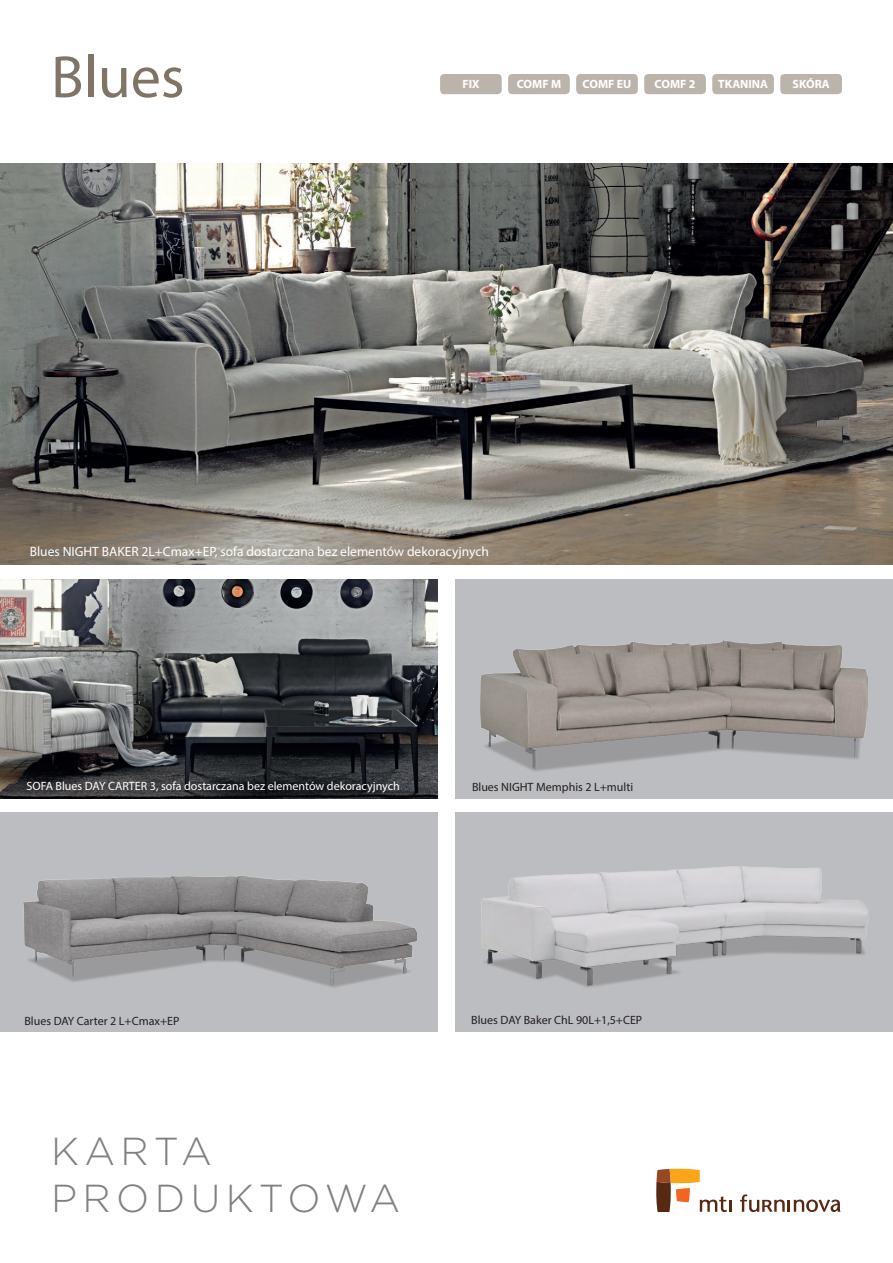
<style>
.page{position:relative;width:893px;height:1263px;background:#fff}
.page>*{position:absolute;margin:0;border:0;box-sizing:border-box;transform-origin:0 0}
.t1{font:60px "Myriad Pro";color:#807466}
.t2{font:300 39px/46.8px "Gotham";letter-spacing:.14em;color:#7e8083}
.t3{font:13.5px "Myriad Pro";color:#fff}
.t4{font:12px "Myriad Pro";color:#231f20}
.t5{font:12px "Myriad Pro";color:#fff}
.t6{font:700 12px "Myriad Pro";color:#fff}
</style>
<div class="page">
<img style="left:0;top:163px;width:893px;height:401px">
<svg style="left:656px;top:1169px;width:76px;height:43px"></svg>
<svg style="left:740px;top:1194px;width:100px;height:18px"></svg>
<div style="left:440px;top:74px;width:62px;height:20px;background:#bcb4aa;border-radius:4px"></div>
<div style="left:712px;top:74px;width:62px;height:20px;background:#bcb4aa;border-radius:4px"></div>
<div style="left:780px;top:74px;width:62px;height:20px;background:#bcb4aa;border-radius:4px"></div>
<div style="left:644px;top:74px;width:62px;height:20px;background:#bcb4aa;border-radius:4px"></div>
<div style="left:576px;top:74px;width:62px;height:20px;background:#bcb4aa;border-radius:4px"></div>
<img style="left:0;top:579px;width:438px;height:219px">
<div style="left:455px;top:579px;width:438px;height:219px;background:#bcbdc0"></div>
<div style="left:0;top:812px;width:438px;height:219px;background:#bcbdc0"></div>
<div style="left:455px;top:812px;width:438px;height:219px;background:#bcbdc0"></div>
<img style="left:482px;top:866px;width:387px;height:122px">
<img style="left:23px;top:876px;width:393px;height:112px">
<img style="left:481px;top:641px;width:386px;height:130px">
<div style="left:508px;top:74px;width:62px;height:20px;background:#bcb4aa;border-radius:4px"></div>
<h1 class="t1" style="left:51px;top:40px;width:135px">Blues</h1>
<p class="t6" style="left:462px;top:76px;width:19px">FIX</p>
<p class="t6" style="left:583px;top:76px;width:50px">COMF EU</p>
<p class="t6" style="left:655px;top:76px;width:42px">COMF 2</p>
<p class="t6" style="left:718px;top:76px;width:51px">TKANINA</p>
<p class="t6" style="left:793px;top:76px;width:39px">SKÓRA</p>
<p class="t6" style="left:517px;top:76px;width:46px">COMF M</p>
<p class="t3" style="left:30px;top:543px;width:461px">Blues NIGHT BAKER 2L+Cmax+EP, sofa dostarczana bez elementów dekoracyjnych</p>
<p class="t5" style="left:27px;top:779px;width:375px">SOFA Blues DAY CARTER 3, sofa dostarczana bez elementów dekoracyjnych</p>
<p class="t4" style="left:472px;top:780px;width:163px">Blues NIGHT Memphis 2 L+multi</p>
<p class="t4" style="left:24px;top:1014px;width:156px">Blues DAY Carter 2 L+Cmax+EP</p>
<p class="t4" style="left:471px;top:1013px;width:173px">Blues DAY Baker ChL 90L+1,5+CEP</p>
<h2 class="t2" style="left:51px;top:1127px;width:351px">KARTA<br>PRODUKTOWA</h2>
</div>
